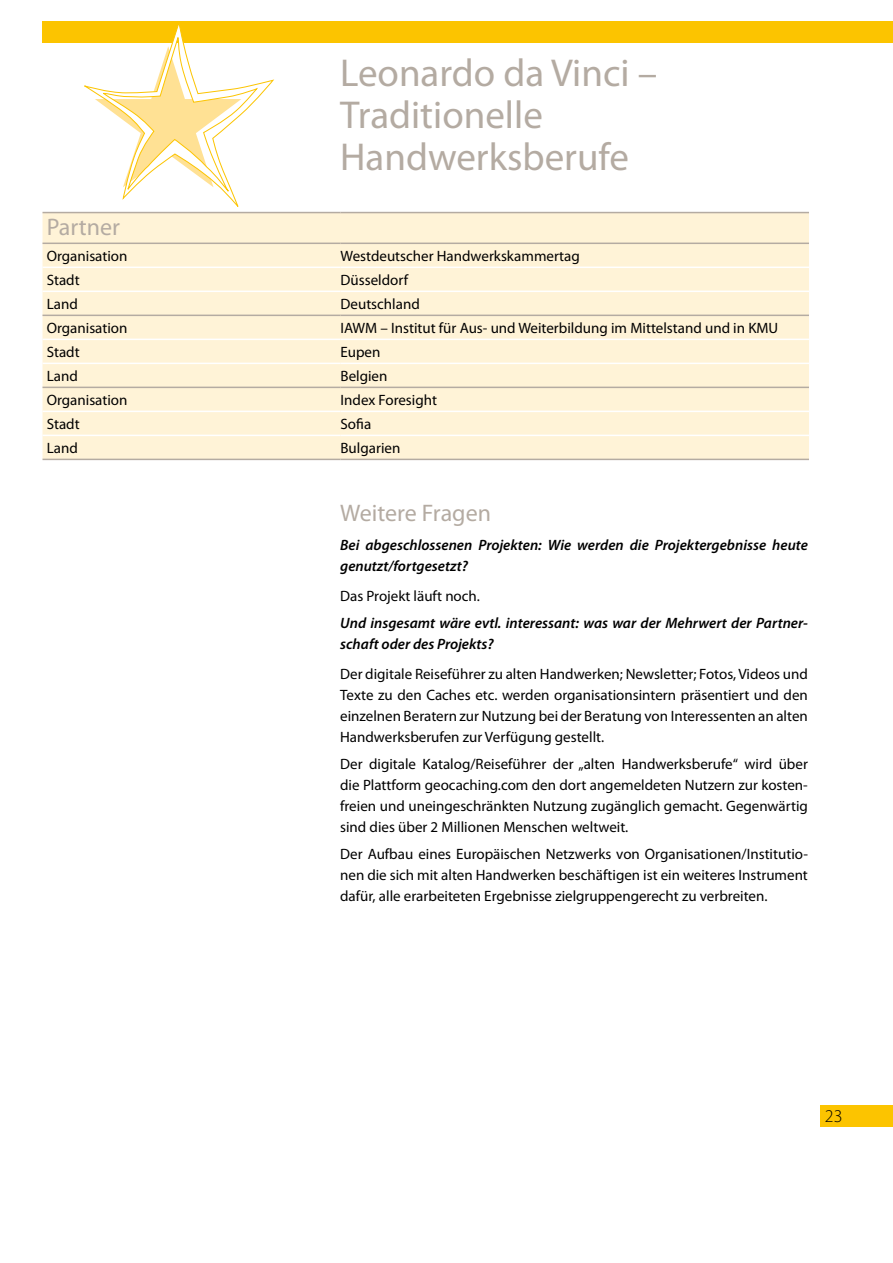
<style>
.page{position:relative;width:893px;height:1263px;background:#fff}
.page>*{position:absolute;margin:0;border:0;box-sizing:border-box;transform-origin:0 0}
.t1{font:39px/42px "Myriad Pro";color:#b4aba2}
.t2{font:24px "Myriad Pro";color:#b4aba2}
.t3{font:300 18px "Myriad Pro";color:#000}
.t4{font:15px/21px "Myriad Pro";color:#000;text-align:justify}
.t5{font:italic 600 15px/21px "Myriad Pro";color:#000}
</style>
<div class="page">
<div style="left:821px;top:1106px;width:72px;height:21px;background:#fcc400"></div>
<div style="left:43px;top:21px;width:850px;height:22px;background:#fcc400"></div>
<svg style="left:84px;top:24px;width:190px;height:183px"></svg>
<div style="left:43px;top:213px;width:766px;height:246px;background:#fff3d7"></div>
<hr style="left:43px;top:267px;width:297px;height:1px;background:#fff">
<hr style="left:340px;top:267px;width:469px;height:1px;background:#fff">
<hr style="left:43px;top:291px;width:297px;height:1px;background:#fff">
<hr style="left:340px;top:291px;width:469px;height:1px;background:#fff">
<hr style="left:43px;top:339px;width:297px;height:1px;background:#fff">
<hr style="left:340px;top:339px;width:469px;height:1px;background:#fff">
<hr style="left:43px;top:411px;width:297px;height:1px;background:#fff">
<hr style="left:340px;top:411px;width:469px;height:1px;background:#fff">
<hr style="left:43px;top:315px;width:297px;height:1px;background:#b4aba2">
<hr style="left:340px;top:315px;width:469px;height:1px;background:#b4aba2">
<hr style="left:43px;top:243px;width:297px;height:1px;background:#b4aba2">
<hr style="left:340px;top:243px;width:469px;height:1px;background:#b4aba2">
<hr style="left:43px;top:363px;width:297px;height:1px;background:#fff">
<hr style="left:340px;top:363px;width:469px;height:1px;background:#fff">
<hr style="left:43px;top:387px;width:297px;height:1px;background:#b4aba2">
<hr style="left:340px;top:387px;width:469px;height:1px;background:#b4aba2">
<hr style="left:43px;top:435px;width:297px;height:1px;background:#fff">
<hr style="left:340px;top:435px;width:469px;height:1px;background:#fff">
<hr style="left:43px;top:212px;width:297px;height:1px;background:#b4aba2">
<hr style="left:340px;top:212px;width:469px;height:1px;background:#b4aba2">
<hr style="left:43px;top:459px;width:297px;height:1px;background:#b4aba2">
<hr style="left:340px;top:459px;width:469px;height:1px;background:#b4aba2">
<h1 class="t1" style="left:340px;top:51px;width:319px">Leonardo da Vinci –<br>Traditionelle<br>Handwerksberufe</h1>
<h2 class="t2" style="left:47px;top:212px;width:75px">Partner</h2>
<p class="t4" style="left:47px;top:245px;width:82px">Organisation</p>
<p class="t4" style="left:340px;top:245px;width:241px">Westdeutscher Handwerkskammertag</p>
<p class="t4" style="left:47px;top:269px;width:34px">Stadt</p>
<p class="t4" style="left:340px;top:269px;width:69px">Düsseldorf</p>
<p class="t4" style="left:47px;top:293px;width:33px">Land</p>
<p class="t4" style="left:340px;top:293px;width:81px">Deutschland</p>
<p class="t4" style="left:47px;top:317px;width:82px">Organisation</p>
<p class="t4" style="left:340px;top:317px;width:439px">IAWM – Institut für Aus- und Weiterbildung im Mittelstand und in KMU</p>
<p class="t4" style="left:47px;top:341px;width:34px">Stadt</p>
<p class="t4" style="left:340px;top:341px;width:41px">Eupen</p>
<p class="t4" style="left:47px;top:365px;width:33px">Land</p>
<p class="t4" style="left:340px;top:365px;width:48px">Belgien</p>
<p class="t4" style="left:47px;top:389px;width:82px">Organisation</p>
<p class="t4" style="left:340px;top:389px;width:98px">Index Foresight</p>
<p class="t4" style="left:47px;top:413px;width:34px">Stadt</p>
<p class="t4" style="left:340px;top:413px;width:32px">Sofia</p>
<p class="t4" style="left:47px;top:437px;width:33px">Land</p>
<p class="t4" style="left:340px;top:437px;width:61px">Bulgarien</p>
<h2 class="t2" style="left:340px;top:498px;width:152px">Weitere Fragen</h2>
<p class="t5" style="left:340px;top:534px;width:469px">Bei abgeschlossenen Projekten: Wie werden die Projektergebnisse heute genutzt/fortgesetzt?</p>
<p class="t4" style="left:340px;top:585px;width:141px">Das Projekt läuft noch.</p>
<p class="t5" style="left:340px;top:612px;width:469px">Und insgesamt wäre evtl. interessant: was war der Mehrwert der Partner&shy;schaft oder des Projekts?</p>
<p class="t4" style="left:340px;top:663px;width:469px">Der digitale Reiseführer zu alten Handwerken; Newsletter; Fotos, Videos und Texte zu den Caches etc. werden organisationsintern präsentiert und den einzelnen Beratern zur Nutzung bei der Beratung von Interessenten an alten Handwerksberufen zur Verfügung gestellt.</p>
<p class="t4" style="left:340px;top:753px;width:469px">Der digitale Katalog/Reiseführer der „alten Handwerksberufe“ wird über die Plattform geocaching.com den dort angemeldeten Nutzern zur kosten&shy;freien und uneingeschränkten Nutzung zugänglich gemacht. Gegenwärtig sind dies über 2 Millionen Menschen weltweit.</p>
<p class="t4" style="left:340px;top:843px;width:469px">Der Aufbau eines Europäischen Netzwerks von Organisationen/Institutio&shy;nen die sich mit alten Handwerken beschäftigen ist ein weiteres Instrument dafür, alle erarbeiteten Ergebnisse zielgruppengerecht zu verbreiten.</p>
<p class="t3" style="left:825px;top:1106px;width:19px">23</p>
</div>
